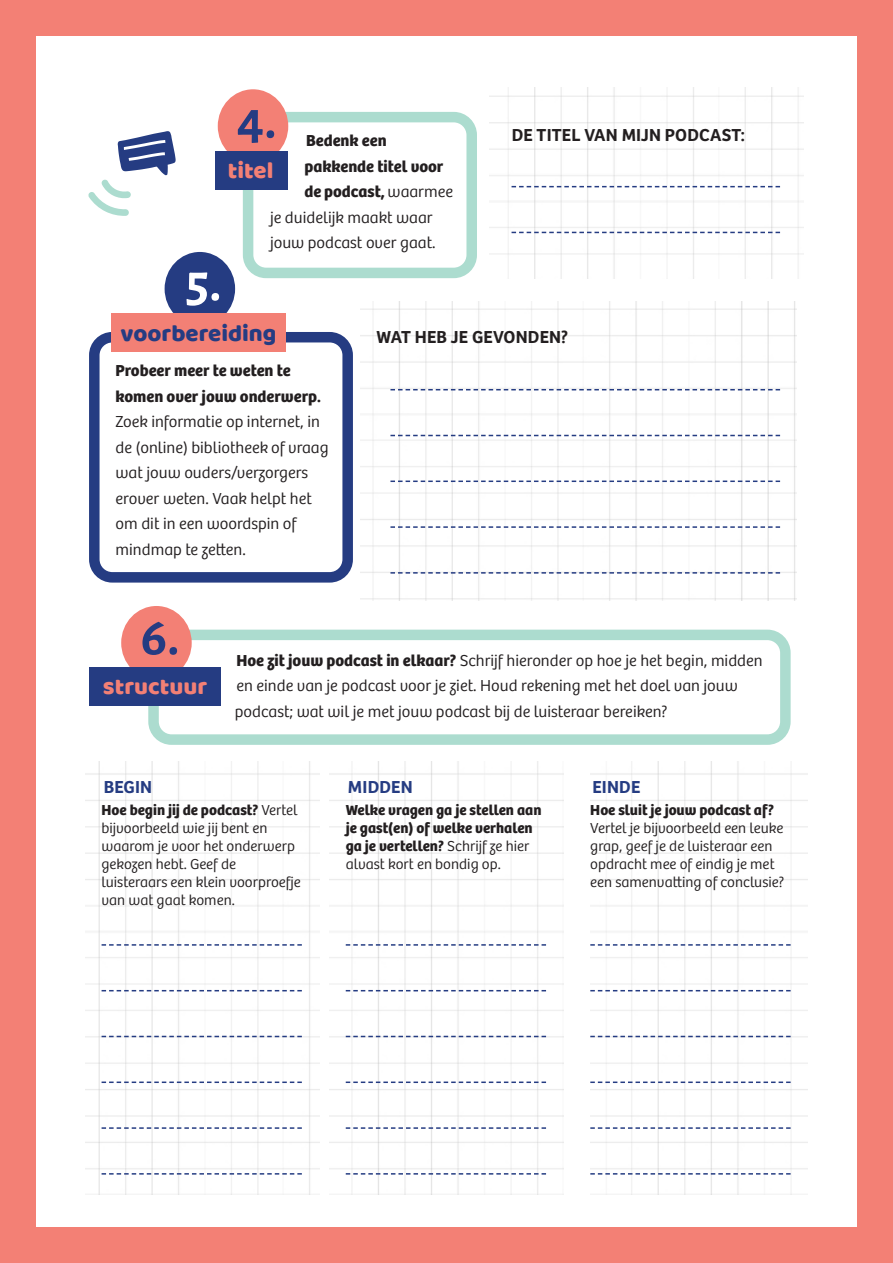
<style>
.page{position:relative;width:893px;height:1263px;background:#f38075}
.page>*{position:absolute;margin:0;border:0;box-sizing:border-box;transform-origin:0 0}
.t1{font:700 54.75px "Alegreya Sans";color:#253c82}
.t2{font:700 54.75px "Alegreya Sans";color:#fff}
.t3{font:24px "Baloo";color:#f38075}
.t4{font:24px "Baloo";color:#253c82}
.t5{font:600 18px "Bree";letter-spacing:.01em;color:#231f20}
.t6{font:600 18px "Bree";letter-spacing:.01em;color:#253c82}
.t7{font:300 16.5px/25.5px "Bree";color:#231f20}
.t8{font:700 16.5px "Bree";color:#231f20}
.t9{font:300 15px/18px "Bree";color:#231f20}
.t10{font:700 15px/18px "Bree";color:#231f20}
.s1{font-weight:300}
.s2{font-weight:700}
</style>
<div class="page">
<div style="left:36px;top:36px;width:821px;height:1191px;background:#fff"></div>
<div style="left:89px;top:332px;width:264px;height:251px;border:10px solid #253c82;border-radius:18px"></div>
<div style="left:243px;top:112px;width:234px;height:166px;border:10px solid #acdccf;border-radius:18px"></div>
<div style="left:165px;top:252px;width:70px;height:74px;background:#253c82;border-radius:50%"></div>
<div style="left:112px;top:314px;width:174px;height:38px;background:#f38075"></div>
<div style="left:218px;top:89px;width:70px;height:74px;background:#f38075;border-radius:50%"></div>
<div style="left:216px;top:151px;width:72px;height:38px;background:#253c82"></div>
<img style="left:360px;top:302px;width:437px;height:299px">
<img style="left:85px;top:761px;width:234px;height:434px">
<img style="left:329px;top:761px;width:234px;height:434px">
<img style="left:591px;top:761px;width:217px;height:434px">
<img style="left:489px;top:88px;width:314px;height:190px">
<svg style="left:390px;top:389px;width:390px;height:1px"></svg>
<svg style="left:390px;top:435px;width:390px;height:1px"></svg>
<svg style="left:390px;top:526px;width:390px;height:2px"></svg>
<svg style="left:390px;top:480px;width:390px;height:2px"></svg>
<svg style="left:390px;top:572px;width:390px;height:2px"></svg>
<svg style="left:102px;top:1081px;width:200px;height:2px"></svg>
<svg style="left:102px;top:1036px;width:200px;height:1px"></svg>
<svg style="left:102px;top:990px;width:200px;height:1px"></svg>
<svg style="left:102px;top:944px;width:200px;height:2px"></svg>
<svg style="left:102px;top:1127px;width:200px;height:2px"></svg>
<svg style="left:102px;top:1173px;width:200px;height:1px"></svg>
<svg style="left:346px;top:1081px;width:200px;height:2px"></svg>
<svg style="left:346px;top:1036px;width:200px;height:1px"></svg>
<svg style="left:346px;top:990px;width:200px;height:1px"></svg>
<svg style="left:346px;top:944px;width:200px;height:2px"></svg>
<svg style="left:346px;top:1127px;width:200px;height:2px"></svg>
<svg style="left:346px;top:1173px;width:200px;height:1px"></svg>
<svg style="left:590px;top:1081px;width:201px;height:2px"></svg>
<svg style="left:590px;top:1036px;width:201px;height:1px"></svg>
<svg style="left:590px;top:990px;width:201px;height:1px"></svg>
<svg style="left:590px;top:944px;width:201px;height:2px"></svg>
<svg style="left:590px;top:1127px;width:201px;height:2px"></svg>
<svg style="left:590px;top:1173px;width:201px;height:1px"></svg>
<svg style="left:512px;top:186px;width:268px;height:1px"></svg>
<svg style="left:512px;top:232px;width:268px;height:1px"></svg>
<div style="left:148px;top:630px;width:643px;height:115px;border:10px solid #acdccf;border-radius:18px"></div>
<div style="left:121px;top:606px;width:71px;height:74px;background:#f38075;border-radius:50%"></div>
<div style="left:89px;top:668px;width:132px;height:38px;background:#253c82"></div>
<svg style="left:88px;top:131px;width:88px;height:85px"></svg>
<p class="t1" style="left:237px;top:80px;width:42px">4.</p>
<p class="t3" style="left:228px;top:156px;width:47px">titel</p>
<p class="t8" style="left:306px;top:127px;width:82px">Bedenk een</p>
<p class="t8" style="left:304px;top:153px;width:140px">pakkende titel voor</p>
<p class="t8" style="left:304px;top:178px;width:150px">de podcast, <span class="s1">waarmee</span></p>
<p class="t7" style="left:270px;top:203px;width:164px">je duidelijk maakt waar</p>
<p class="t7" style="left:270px;top:229px;width:167px">jouw podcast over gaat.</p>
<p class="t5" style="left:512px;top:121px;width:234px">DE TITEL VAN MIJN PODCAST:</p>
<p class="t2" style="left:185px;top:242px;width:38px">5.</p>
<p class="t4" style="left:120px;top:318px;width:158px">voorbereiding</p>
<p class="t7" style="left:116px;top:357px;width:214px"><span class="s2">Probeer meer te weten te komen over jouw onderwerp.<br></span>Zoek informatie op internet, in de (online) bibliotheek of vraag wat jouw ouders/verzorgers erover weten. Vaak helpt het om dit in een woordspin of mindmap te zetten.</p>
<p class="t5" style="left:377px;top:323px;width:193px">WAT HEB JE GEVONDEN?</p>
<p class="t1" style="left:141px;top:596px;width:40px">6.</p>
<p class="t3" style="left:103px;top:671px;width:106px">structuur</p>
<p class="t7" style="left:235px;top:647px;width:529px"><span class="s2">Hoe zit jouw podcast in elkaar?</span> Schrijf hieronder op hoe je het begin, midden en einde van je podcast voor je ziet. Houd rekening met het doel van jouw podcast; wat wil je met jouw podcast bij de luisteraar bereiken?</p>
<p class="t6" style="left:104px;top:773px;width:50px">BEGIN</p>
<p class="t6" style="left:348px;top:773px;width:66px">MIDDEN</p>
<p class="t6" style="left:592px;top:773px;width:49px">EINDE</p>
<p class="t9" style="left:102px;top:799px;width:201px"><span class="s2">Hoe begin jij de podcast?</span> Vertel bijvoorbeeld wie jij bent en waarom je voor het onderwerp gekozen hebt. Geef de luisteraars een klein voorproefje van wat gaat komen.</p>
<p class="t10" style="left:346px;top:799px;width:197px">Welke vragen ga je stellen aan je gast(en) of welke verhalen ga je vertellen? <span class="s1">Schrijf ze hier alvast kort en bondig op.</span></p>
<p class="t9" style="left:590px;top:799px;width:195px"><span class="s2">Hoe sluit je jouw podcast af?<br></span>Vertel je bijvoorbeeld een leuke grap, geef je de luisteraar een opdracht mee of eindig je met een samenvatting of conclusie?</p>
</div>
